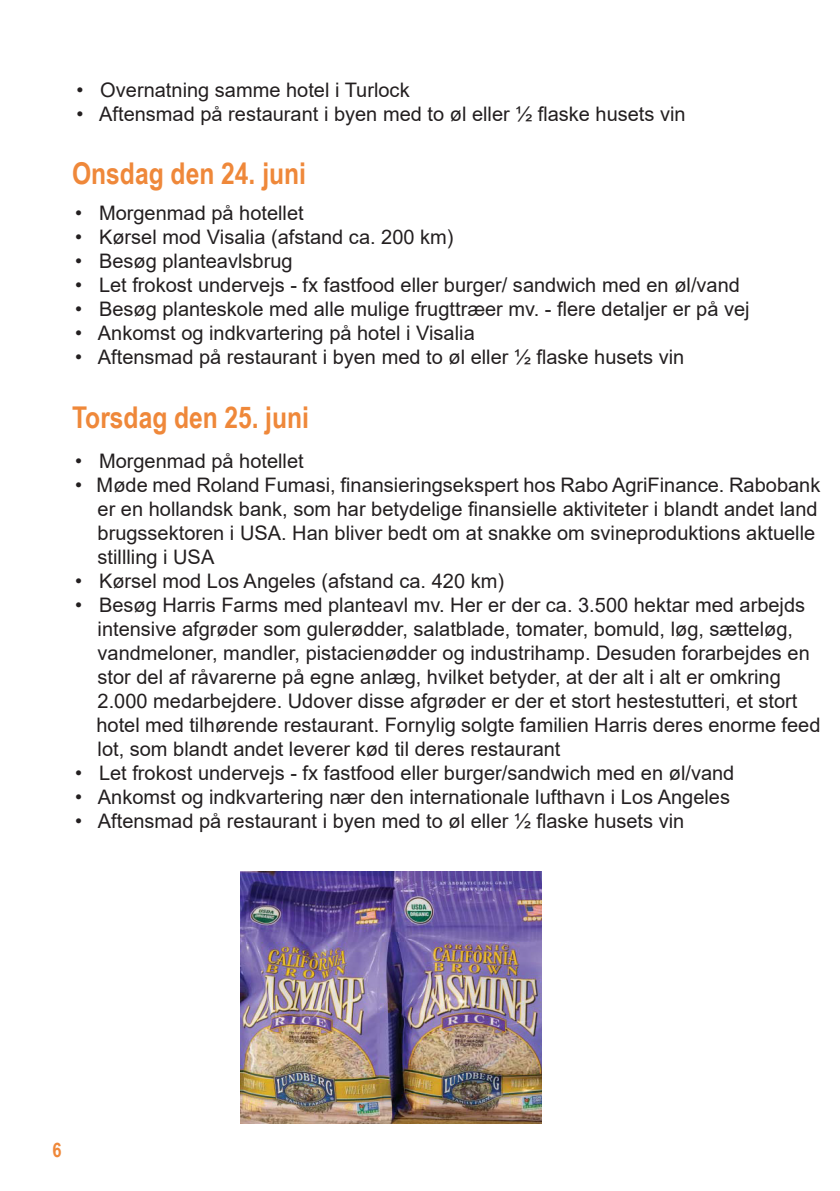
<style>
.page{position:relative;width:840px;height:1191px;background:#fff}
.page>*{position:absolute;margin:0;border:0;box-sizing:border-box;transform-origin:0 0}
.t1{font:700 30px "Arial Narrow";color:#ef883a}
.t2{font:20px "Arial";color:#231f20}
.t3{font:700 20px "Arial Narrow";color:#ef883a}
</style>
<div class="page">
<img style="left:240px;top:871px;width:300px;height:252px">
<p class="t2" style="left:77px;top:76px;width:334px">• Overnatning samme hotel i Turlock</p>
<p class="t2" style="left:77px;top:100px;width:610px">• Aftensmad på restaurant i byen med to øl eller ½ flaske husets vin</p>
<p class="t1" style="left:72px;top:150px;width:235px">Onsdag den 24. juni</p>
<p class="t2" style="left:75px;top:199px;width:230px">• Morgenmad på hotellet</p>
<p class="t2" style="left:75px;top:223px;width:379px">• Kørsel mod Visalia (afstand ca. 200 km)</p>
<p class="t2" style="left:75px;top:247px;width:219px">• Besøg planteavlsbrug</p>
<p class="t2" style="left:75px;top:271px;width:665px">• Let frokost undervejs - fx fastfood eller burger/ sandwich med en øl/vand</p>
<p class="t2" style="left:75px;top:295px;width:675px">• Besøg planteskole med alle mulige frugttræer mv. - flere detaljer er på vej</p>
<p class="t2" style="left:75px;top:319px;width:401px">• Ankomst og indkvartering på hotel i Visalia</p>
<p class="t2" style="left:75px;top:343px;width:610px">• Aftensmad på restaurant i byen med to øl eller ½ flaske husets vin</p>
<p class="t1" style="left:72px;top:395px;width:238px">Torsdag den 25. juni</p>
<p class="t2" style="left:75px;top:447px;width:230px">• Morgenmad på hotellet</p>
<p class="t2" style="left:75px;top:471px;width:746px">• Møde med Roland Fumasi, finansieringsekspert hos Rabo AgriFinance. Rabobank</p>
<p class="t2" style="left:97px;top:495px;width:721px">er en hollandsk bank, som har betydelige finansielle aktiviteter i blandt andet land</p>
<p class="t2" style="left:97px;top:519px;width:718px">brugssektoren i USA. Han bliver bedt om at snakke om svineproduktions aktuelle</p>
<p class="t2" style="left:97px;top:543px;width:118px">stillling i USA</p>
<p class="t2" style="left:75px;top:567px;width:430px">• Kørsel mod Los Angeles (afstand ca. 420 km)</p>
<p class="t2" style="left:75px;top:591px;width:731px">• Besøg Harris Farms med planteavl mv. Her er der ca. 3.500 hektar med arbejds</p>
<p class="t2" style="left:97px;top:615px;width:696px">intensive afgrøder som gulerødder, salatblade, tomater, bomuld, løg, sætteløg,</p>
<p class="t2" style="left:97px;top:639px;width:713px">vandmeloner, mandler, pistacienødder og industrihamp. Desuden forarbejdes en</p>
<p class="t2" style="left:97px;top:663px;width:684px">stor del af råvarerne på egne anlæg, hvilket betyder, at der alt i alt er omkring</p>
<p class="t2" style="left:97px;top:687px;width:701px">2.000 medarbejdere. Udover disse afgrøder er der et stort hestestutteri, et stort</p>
<p class="t2" style="left:96px;top:711px;width:725px">hotel med tilhørende restaurant. Fornylig solgte familien Harris deres enorme feed</p>
<p class="t2" style="left:97px;top:735px;width:464px">lot, som blandt andet leverer kød til deres restaurant</p>
<p class="t2" style="left:75px;top:759px;width:660px">• Let frokost undervejs - fx fastfood eller burger/sandwich med en øl/vand</p>
<p class="t2" style="left:75px;top:783px;width:656px">• Ankomst og indkvartering nær den internationale lufthavn i Los Angeles</p>
<p class="t2" style="left:75px;top:807px;width:610px">• Aftensmad på restaurant i byen med to øl eller ½ flaske husets vin</p>
<p class="t3" style="left:52px;top:1134px;width:11px">6</p>
</div>
